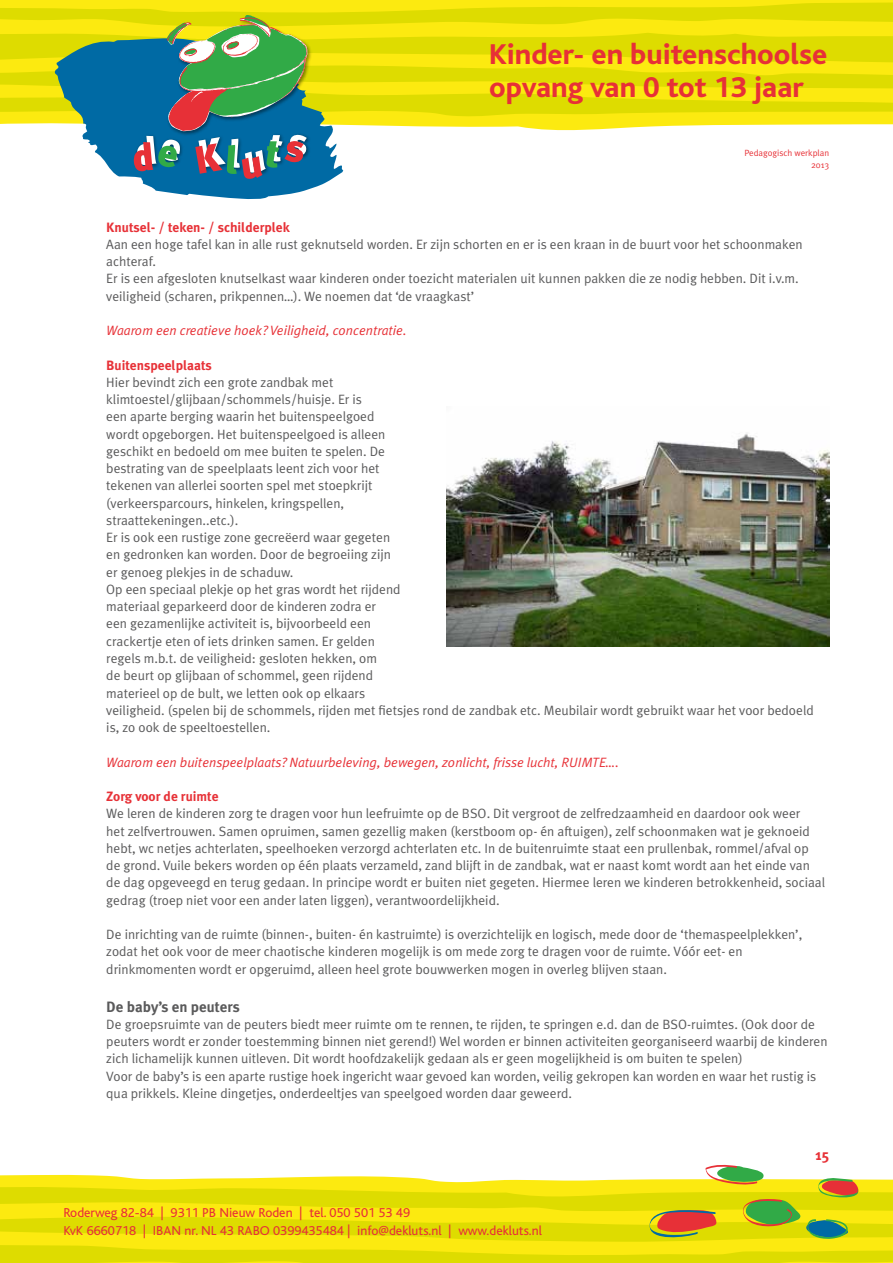
<style>
.page{position:relative;width:893px;height:1263px;background:#fff}
.page>*{position:absolute;margin:0;border:0;box-sizing:border-box;transform-origin:0 0}
.t1{font:800 30px/33px "Bliss";color:#e73037}
.t2{font:700 15px "Meta Plus";color:#5a5a5b}
.t3{font:700 15px "Meta Plus";color:#e73137}
.t4{font:13.5px/17.2px "Meta Plus Normal";color:#5a5a5b}
.t5{font:italic 13.5px "Meta Plus Normal";color:#e73137}
.t6{font:13.5px/18px "Bliss";color:#e73037}
.t7{font:700 13.5px "Meta Plus";color:#e73137}
.t8{font:9px/12px "Meta Plus Normal";color:#e73137;text-align:right}
</style>
<div class="page">
<svg style="left:0;top:1164px;width:893px;height:99px;background:#e9e12d"></svg>
<svg style="left:141px;top:179px;width:191px;height:20px;fill:#006aa4"></svg>
<svg style="left:0;top:0;width:893px;height:179px"></svg>
<img style="left:446px;top:433px;width:383px;height:213px">
<h1 class="t1" style="left:489px;top:38px;width:340px">Kinder- en buitenschoolse opvang van 0 tot 13 jaar</h1>
<p class="t8" style="left:744px;top:147px;width:86px">Pedagogisch werkplan<br>2013</p>
<p class="t7" style="left:106px;top:219px;width:185px">Knutsel- / teken- / schilderplek</p>
<p class="t4" style="left:106px;top:235px;width:698px">Aan een hoge tafel kan in alle rust geknutseld worden. Er zijn schorten en er is een kraan in de buurt voor het schoonmaken achteraf.<br>Er is een afgesloten knutselkast waar kinderen onder toezicht materialen uit kunnen pakken die ze nodig hebben. Dit i.v.m. veiligheid (scharen, prikpennen…). We noemen dat ‘de vraagkast’</p>
<p class="t5" style="left:106px;top:323px;width:302px">Waarom een creatieve hoek? Veiligheid, concentratie.</p>
<p class="t7" style="left:106px;top:357px;width:107px">Buitenspeelplaats</p>
<p class="t4" style="left:106px;top:373px;width:709px">Hier bevindt zich een grote zandbak met<br>klimtoestel/glijbaan/schommels/huisje. Er is<br>een aparte berging waarin het buitenspeelgoed<br>wordt opgeborgen. Het buitenspeelgoed is alleen<br>geschikt en bedoeld om mee buiten te spelen. De<br>bestrating van de speelplaats leent zich voor het<br>tekenen van allerlei soorten spel met stoepkrijt<br>(verkeersparcours, hinkelen, kringspellen,<br>straattekeningen..etc.).<br>Er is ook een rustige zone gecreëerd waar gegeten<br>en gedronken kan worden. Door de begroeiing zijn<br>er genoeg plekjes in de schaduw.<br>Op een speciaal plekje op het gras wordt het rijdend<br>materiaal geparkeerd door de kinderen zodra er<br>een gezamenlijke activiteit is, bijvoorbeeld een<br>crackertje eten of iets drinken samen. Er gelden<br>regels m.b.t. de veiligheid: gesloten hekken, om<br>de beurt op glijbaan of schommel, geen rijdend<br>materieel op de bult, we letten ook op elkaars<br>veiligheid. (spelen bij de schommels, rijden met fietsjes rond de zandbak etc. Meubilair wordt gebruikt waar het voor bedoeld is, zo ook de speeltoestellen.</p>
<p class="t5" style="left:106px;top:754px;width:514px">Waarom een buitenspeelplaats? Natuurbeleving, bewegen, zonlicht, frisse lucht, RUIMTE….</p>
<p class="t7" style="left:106px;top:788px;width:114px">Zorg voor de ruimte</p>
<p class="t4" style="left:106px;top:805px;width:720px">We leren de kinderen zorg te dragen voor hun leefruimte op de BSO. Dit vergroot de zelfredzaamheid en daardoor ook weer<br>het zelfvertrouwen. Samen opruimen, samen gezellig maken (kerstboom op- én aftuigen), zelf schoonmaken wat je geknoeid hebt, wc netjes achterlaten, speelhoeken verzorgd achterlaten etc. In de buitenruimte staat een prullenbak, rommel/afval op de grond. Vuile bekers worden op één plaats verzameld, zand blijft in de zandbak, wat er naast komt wordt aan het einde van de dag opgeveegd en terug gedaan. In principe wordt er buiten niet gegeten. Hiermee leren we kinderen betrokkenheid, sociaal gedrag (troep niet voor een ander laten liggen), verantwoordelijkheid.</p>
<p class="t4" style="left:106px;top:925px;width:697px">De inrichting van de ruimte (binnen-, buiten- én kastruimte) is overzichtelijk en logisch, mede door de ‘themaspeelplekken’, zodat het ook voor de meer chaotische kinderen mogelijk is om mede zorg te dragen voor de ruimte. Vóór eet- en drinkmomenten wordt er opgeruimd, alleen heel grote bouwwerken mogen in overleg blijven staan.</p>
<p class="t2" style="left:106px;top:998px;width:135px">De baby’s en peuters</p>
<p class="t4" style="left:106px;top:1015px;width:723px">De groepsruimte van de peuters biedt meer ruimte om te rennen, te rijden, te springen e.d. dan de BSO-ruimtes. (Ook door de peuters wordt er zonder toestemming binnen niet gerend!) Wel worden er binnen activiteiten georganiseerd waarbij de kinderen zich lichamelijk kunnen uitleven. Dit wordt hoofdzakelijk gedaan als er geen mogelijkheid is om buiten te spelen)<br>Voor de baby’s is een aparte rustige hoek ingericht waar gevoed kan worden, veilig gekropen kan worden en waar het rustig is qua prikkels. Kleine dingetjes, onderdeeltjes van speelgoed worden daar geweerd.</p>
<p class="t6" style="left:63px;top:1203px;width:480px">Roderweg 82-84 | 9311 PB Nieuw Roden | tel. 050 501 53 49<br>KvK 6660718 | IBAN nr. NL 43 RABO 0399435484 | info@dekluts.nl | www.dekluts.nl</p>
<p class="t3" style="left:815px;top:1146px;width:15px">15</p>
</div>
